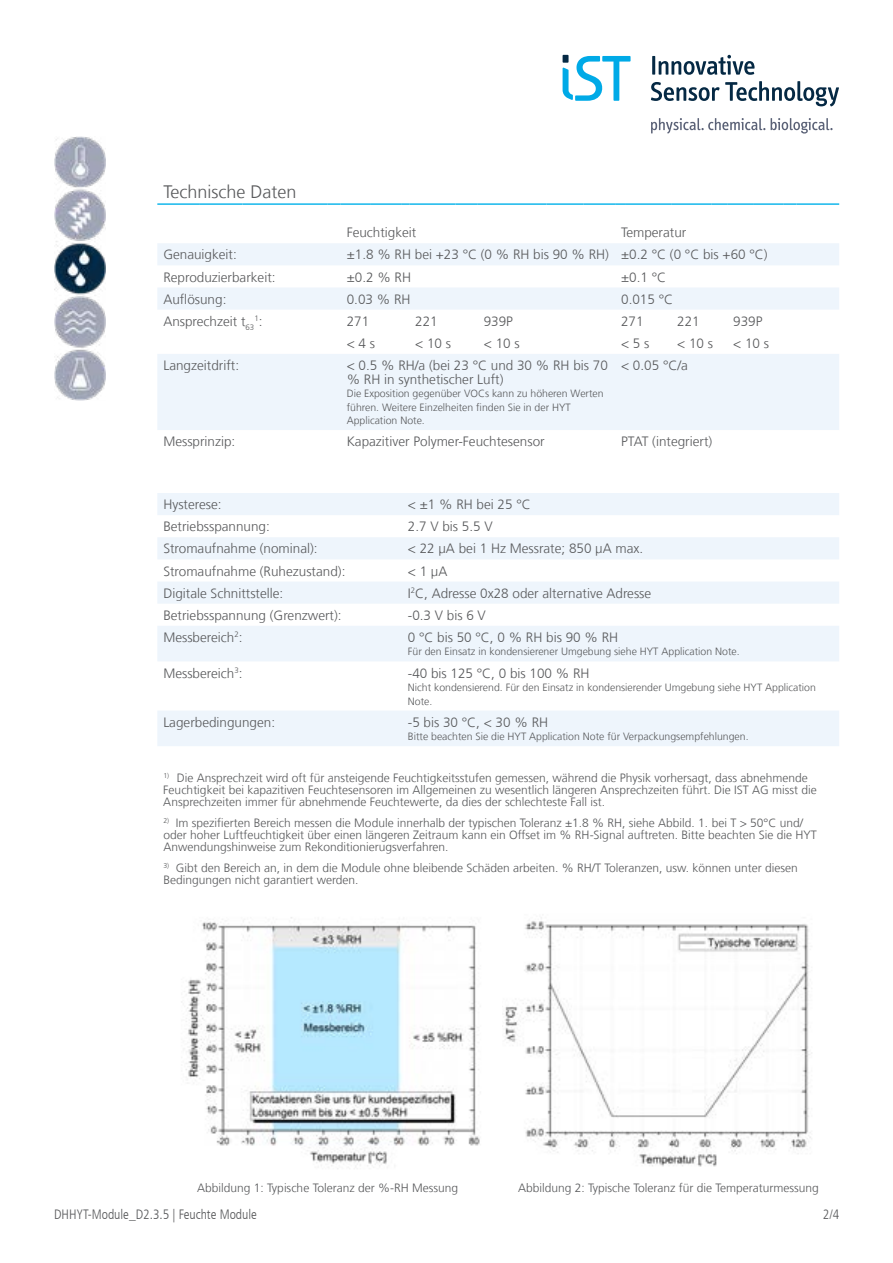
<style>
.page{position:relative;width:893px;height:1263px;background:#fff}
.page>*{position:absolute;margin:0;border:0;box-sizing:border-box;transform-origin:0 0}
.t1{font:300 18px "Frutiger LT Com";color:#58595b}
.t2{font:300 13.5px/13.5px "Frutiger LT Com";color:#58595b}
.t3{font:300 condensed 13.5px "Frutiger LT Com";color:#58595b}
.t4{font:300 12px/12px "Frutiger LT Com";color:#58595b}
.t5{font:300 10.5px/13.5px "Frutiger LT Com";color:#58595b}
.t6{font:300 7.8px "Frutiger LT Com";color:#58595b}
.s1{font-size:13.5px}
</style>
<div class="page">
<svg style="left:157px;top:243px;width:682px;height:187px;fill:#eef5fc"></svg>
<svg style="left:157px;top:493px;width:682px;height:253px;fill:#eef5fc"></svg>
<hr style="left:157px;top:203px;width:43px;height:2px;background:#13b6eb">
<hr style="left:200px;top:203px;width:42px;height:2px;background:#13b6eb">
<hr style="left:242px;top:203px;width:86px;height:2px;background:#13b6eb">
<svg style="left:328px;top:203px;width:13px;height:2px"></svg>
<hr style="left:341px;top:203px;width:29px;height:2px;background:#13b6eb">
<hr style="left:370px;top:203px;width:32px;height:2px;background:#13b6eb">
<svg style="left:402px;top:203px;width:7px;height:2px"></svg>
<hr style="left:409px;top:203px;width:47px;height:2px;background:#13b6eb">
<hr style="left:456px;top:203px;width:22px;height:2px;background:#13b6eb">
<hr style="left:478px;top:203px;width:20px;height:2px;background:#13b6eb">
<hr style="left:498px;top:203px;width:49px;height:2px;background:#13b6eb">
<hr style="left:547px;top:203px;width:36px;height:2px;background:#13b6eb">
<hr style="left:583px;top:203px;width:32px;height:2px;background:#13b6eb">
<svg style="left:615px;top:203px;width:11px;height:2px"></svg>
<hr style="left:626px;top:203px;width:45px;height:2px;background:#13b6eb">
<hr style="left:671px;top:203px;width:40px;height:2px;background:#13b6eb">
<svg style="left:711px;top:203px;width:16px;height:2px"></svg>
<hr style="left:727px;top:203px;width:27px;height:2px;background:#13b6eb">
<hr style="left:754px;top:203px;width:29px;height:2px;background:#13b6eb">
<svg style="left:783px;top:203px;width:13px;height:2px"></svg>
<hr style="left:796px;top:203px;width:43px;height:2px;background:#13b6eb">
<img style="left:181px;top:917px;width:299px;height:252px">
<img style="left:505px;top:917px;width:307px;height:250px">
<svg style="left:651px;top:81px;width:188px;height:26px"></svg>
<hr style="left:652px;top:56px;width:3px;height:19px;background:#052944">
<svg style="left:659px;top:55px;width:95px;height:20px"></svg>
<svg style="left:771px;top:118px;width:62px;height:16px"></svg>
<svg style="left:651px;top:118px;width:114px;height:16px"></svg>
<div style="left:563px;top:55px;width:5px;height:8px;background:#052944"></div>
<svg style="left:563px;top:56px;width:68px;height:45px"></svg>
<img style="left:54px;top:136px;width:51px;height:265px">
<h1 class="t1" style="left:163px;top:181px;width:135px">Technische Daten</h1>
<p class="t2" style="left:347px;top:226px;width:71px">Feuchtigkeit</p>
<p class="t2" style="left:621px;top:226px;width:67px">Temperatur</p>
<p class="t2" style="left:163px;top:248px;width:75px">Genauigkeit:</p>
<p class="t2" style="left:347px;top:248px;width:422px">±1.8 % RH bei +23 °C (0 % RH bis 90 % RH) ±0.2 °C (0 °C bis +60 °C)</p>
<p class="t2" style="left:163px;top:270px;width:114px">Reproduzierbarkeit:</p>
<p class="t2" style="left:347px;top:270px;width:66px">±0.2 % RH</p>
<p class="t2" style="left:621px;top:270px;width:47px">±0.1 °C</p>
<p class="t2" style="left:163px;top:292px;width:65px">Auflösung:</p>
<p class="t2" style="left:347px;top:292px;width:65px">0.03 % RH</p>
<p class="t2" style="left:621px;top:292px;width:53px">0.015 °C</p>
<p class="t2" style="left:163px;top:314px;width:92px">Ansprechzeit t<sub>63</sub></p>
<p class="t6" style="left:254px;top:314px;width:10px">1<span class="s1">:</span></p>
<p class="t2" style="left:347px;top:314px;width:24px">271</p>
<p class="t2" style="left:415px;top:314px;width:24px">221</p>
<p class="t2" style="left:484px;top:314px;width:31px">939P</p>
<p class="t2" style="left:621px;top:314px;width:24px">271</p>
<p class="t2" style="left:677px;top:314px;width:24px">221</p>
<p class="t2" style="left:733px;top:314px;width:31px">939P</p>
<p class="t2" style="left:347px;top:337px;width:30px">&lt; 4 s</p>
<p class="t2" style="left:415px;top:337px;width:37px">&lt; 10 s</p>
<p class="t2" style="left:484px;top:337px;width:37px">&lt; 10 s</p>
<p class="t2" style="left:621px;top:337px;width:30px">&lt; 5 s</p>
<p class="t2" style="left:677px;top:337px;width:37px">&lt; 10 s</p>
<p class="t2" style="left:733px;top:337px;width:37px">&lt; 10 s</p>
<p class="t2" style="left:163px;top:359px;width:77px">Langzeitdrift:</p>
<p class="t2" style="left:347px;top:359px;width:263px">&lt; 0.5 % RH/a (bei 23 °C und 30 % RH bis 70 % RH in synthetischer Luft)</p>
<p class="t5" style="left:347px;top:387px;width:258px">Die Exposition gegenüber VOCs kann zu höheren Werten führen. Weitere Einzelheiten finden Sie in der HYT<br>Application Note.</p>
<p class="t2" style="left:621px;top:359px;width:68px">&lt; 0.05 °C/a</p>
<p class="t2" style="left:163px;top:435px;width:74px">Messprinzip:</p>
<p class="t2" style="left:347px;top:435px;width:199px">Kapazitiver Polymer-Feuchtesensor</p>
<p class="t2" style="left:621px;top:435px;width:93px">PTAT (integriert)</p>
<p class="t2" style="left:163px;top:498px;width:60px">Hysterese:</p>
<p class="t2" style="left:408px;top:498px;width:124px">&lt; ±1 % RH bei 25 °C</p>
<p class="t2" style="left:163px;top:520px;width:108px">Betriebsspannung:</p>
<p class="t2" style="left:408px;top:520px;width:86px">2.7 V bis 5.5 V</p>
<p class="t2" style="left:163px;top:542px;width:156px">Stromaufnahme (nominal):</p>
<p class="t2" style="left:408px;top:542px;width:237px">&lt; 22 µA bei 1 Hz Messrate; 850 µA max.</p>
<p class="t2" style="left:163px;top:564px;width:184px">Stromaufnahme (Ruhezustand):</p>
<p class="t2" style="left:408px;top:564px;width:41px">&lt; 1 µA</p>
<p class="t2" style="left:163px;top:586px;width:121px">Digitale Schnittstelle:</p>
<p class="t2" style="left:408px;top:586px;width:245px">I<sup>2</sup>C, Adresse 0x28 oder alternative Adresse</p>
<p class="t2" style="left:163px;top:608px;width:180px">Betriebsspannung (Grenzwert):</p>
<p class="t2" style="left:408px;top:608px;width:80px">-0.3 V bis 6 V</p>
<p class="t2" style="left:163px;top:631px;width:81px">Messbereich<sup>2</sup>:</p>
<p class="t2" style="left:408px;top:631px;width:212px">0 °C bis 50 °C, 0 % RH bis 90 % RH</p>
<p class="t5" style="left:408px;top:645px;width:333px">Für den Einsatz in kondensierener Umgebung siehe HYT Application Note.</p>
<p class="t2" style="left:163px;top:666px;width:81px">Messbereich<sup>3</sup>:</p>
<p class="t2" style="left:408px;top:666px;width:183px">-40 bis 125 °C, 0 bis 100 % RH</p>
<p class="t5" style="left:408px;top:681px;width:410px">Nicht kondensierend. Für den Einsatz in kondensierender Umgebung siehe HYT Application<br>Note.</p>
<p class="t2" style="left:163px;top:715px;width:113px">Lagerbedingungen:</p>
<p class="t2" style="left:408px;top:715px;width:142px">-5 bis 30 °C, &lt; 30 % RH</p>
<p class="t5" style="left:408px;top:730px;width:342px">Bitte beachten Sie die HYT Application Note für Verpackungsempfehlungen.</p>
<p class="t4" style="left:163px;top:772px;width:655px"><sup>1)</sup> Die Ansprechzeit wird oft für ansteigende Feuchtigkeitsstufen gemessen, während die Physik vorhersagt, dass abnehmende<br>Feuchtigkeit bei kapazitiven Feuchtesensoren im Allgemeinen zu wesentlich längeren Ansprechzeiten führt. Die IST AG misst die<br>Ansprechzeiten immer für abnehmende Feuchtewerte, da dies der schlechteste Fall ist.</p>
<p class="t4" style="left:163px;top:817px;width:655px"><sup>2)</sup> Im spezifierten Bereich messen die Module innerhalb der typischen Toleranz ±1.8 % RH, siehe Abbild. 1. bei T &gt; 50°C und/ oder hoher Luftfeuchtigkeit über einen längeren Zeitraum kann ein Offset im % RH-Signal auftreten. Bitte beachten Sie die HYT<br>Anwendungshinweise zum Rekonditionierugsverfahren.</p>
<p class="t4" style="left:163px;top:862px;width:636px"><sup>3)</sup> Gibt den Bereich an, in dem die Module ohne bleibende Schäden arbeiten. % RH/T Toleranzen, usw. können unter diesen<br>Bedingungen nicht garantiert werden.</p>
<p class="t4" style="left:197px;top:1182px;width:262px">Abbildung 1: Typische Toleranz der %-RH Messung</p>
<p class="t4" style="left:518px;top:1182px;width:302px">Abbildung 2: Typische Toleranz für die Temperaturmessung</p>
<p class="t3" style="left:54px;top:1207px;width:204px">DHHYT-Module_D2.3.5 | Feuchte Module</p>
<p class="t3" style="left:823px;top:1207px;width:18px">2/4</p>
</div>
